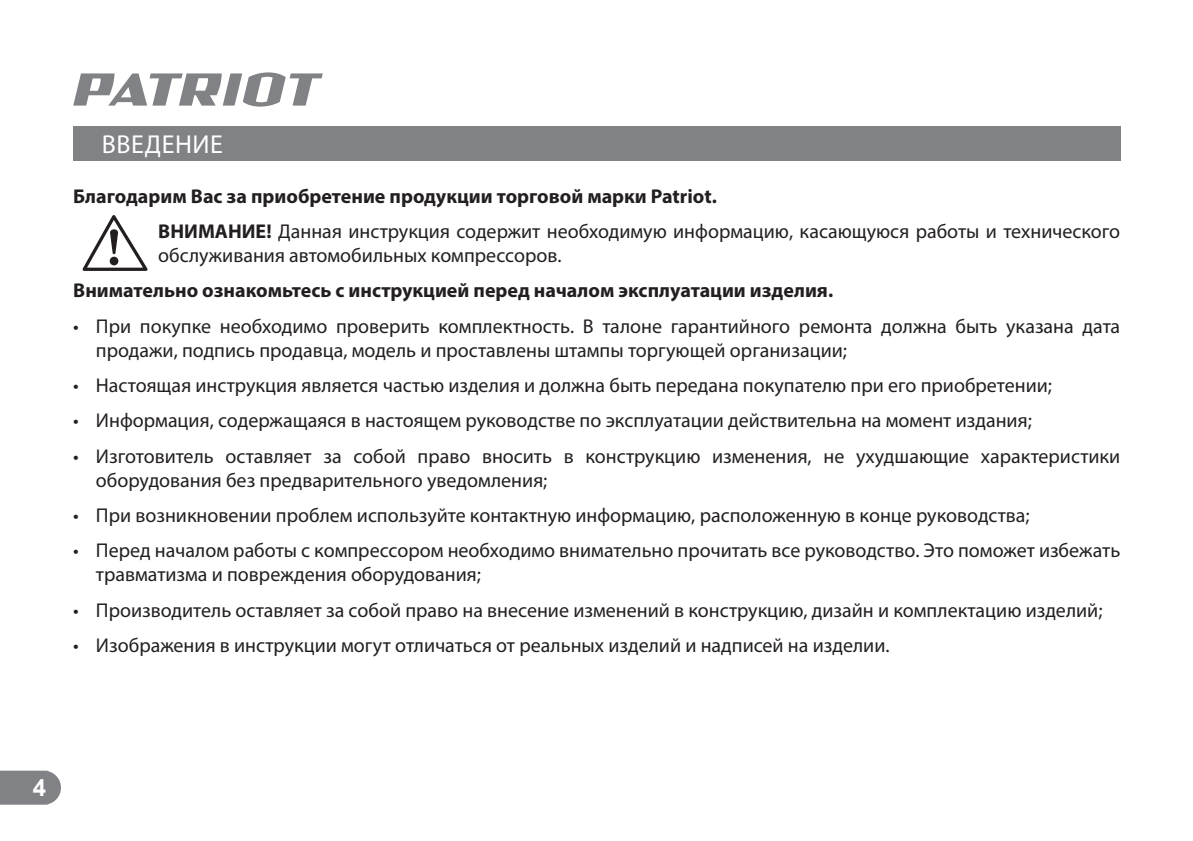
<style>
.page{position:relative;width:1193px;height:841px;background:#fff}
.page>*{position:absolute;margin:0;border:0;box-sizing:border-box;transform-origin:0 0}
.t1{font:26px "Myriad Pro";letter-spacing:.02em;color:#fff}
.t2{font:700 24px "Arial";color:#fff}
.t3{font:20px/24px "Myriad Pro";color:#231f20}
.t4{font:700 20px "Myriad Pro";color:#231f20}
.s1{font-weight:700}
</style>
<div class="page">
<svg style="left:0;top:770px;width:61px;height:34px;background:#898b8e"></svg>
<svg style="left:73px;top:72px;width:250px;height:35px"></svg>
<div style="left:73px;top:126px;width:1047px;height:34px;background:#808285"></div>
<svg style="left:82px;top:215px;width:66px;height:56px"></svg>
<h1 class="t1" style="left:102px;top:128px;width:123px">ВВЕДЕНИЕ</h1>
<p class="t3" style="left:158px;top:178px;width:963px;line-height:35.4px;text-indent:-85px"><span class="s1">Благодарим Вас за приобретение продукции торговой марки Patriot.<br>ВНИМАНИЕ!</span> Данная инструкция содержит необходимую информацию, касающуюся работы и технического</p>
<p class="t3" style="left:158px;top:243px;width:405px">обслуживания автомобильных компрессоров.</p>
<p class="t4" style="left:73px;top:277px;width:761px">Внимательно ознакомьтесь с инструкцией перед началом эксплуатации изделия.</p>
<p class="t3" style="left:96px;top:313px;width:1025px;text-indent:-23px">• При покупке необходимо проверить комплектность. В талоне гарантийного ремонта должна быть указана дата продажи, подпись продавца, модель и проставлены штампы торгующей организации;</p>
<p class="t3" style="left:73px;top:373px;width:980px">• Настоящая инструкция является частью изделия и должна быть передана покупателю при его приобретении;</p>
<p class="t3" style="left:73px;top:408px;width:960px">• Информация, содержащаяся в настоящем руководстве по эксплуатации действительна на момент издания;</p>
<p class="t3" style="left:96px;top:443px;width:1025px;text-indent:-23px">• Изготовитель оставляет за собой право вносить в конструкцию изменения, не ухудшающие характеристики оборудования без предварительного уведомления;</p>
<p class="t3" style="left:73px;top:503px;width:958px">• При возникновении проблем используйте контактную информацию, расположенную в конце руководства;</p>
<p class="t3" style="left:96px;top:538px;width:1025px;text-indent:-23px">• Перед началом работы с компрессором необходимо внимательно прочитать все руководство. Это поможет избежать травматизма и повреждения оборудования;</p>
<p class="t3" style="left:73px;top:597px;width:1030px">• Производитель оставляет за собой право на внесение изменений в конструкцию, дизайн и комплектацию изделий;</p>
<p class="t3" style="left:73px;top:633px;width:818px">• Изображения в инструкции могут отличаться от реальных изделий и надписей на изделии.</p>
<p class="t2" style="left:33px;top:771px;width:15px">4</p>
</div>
